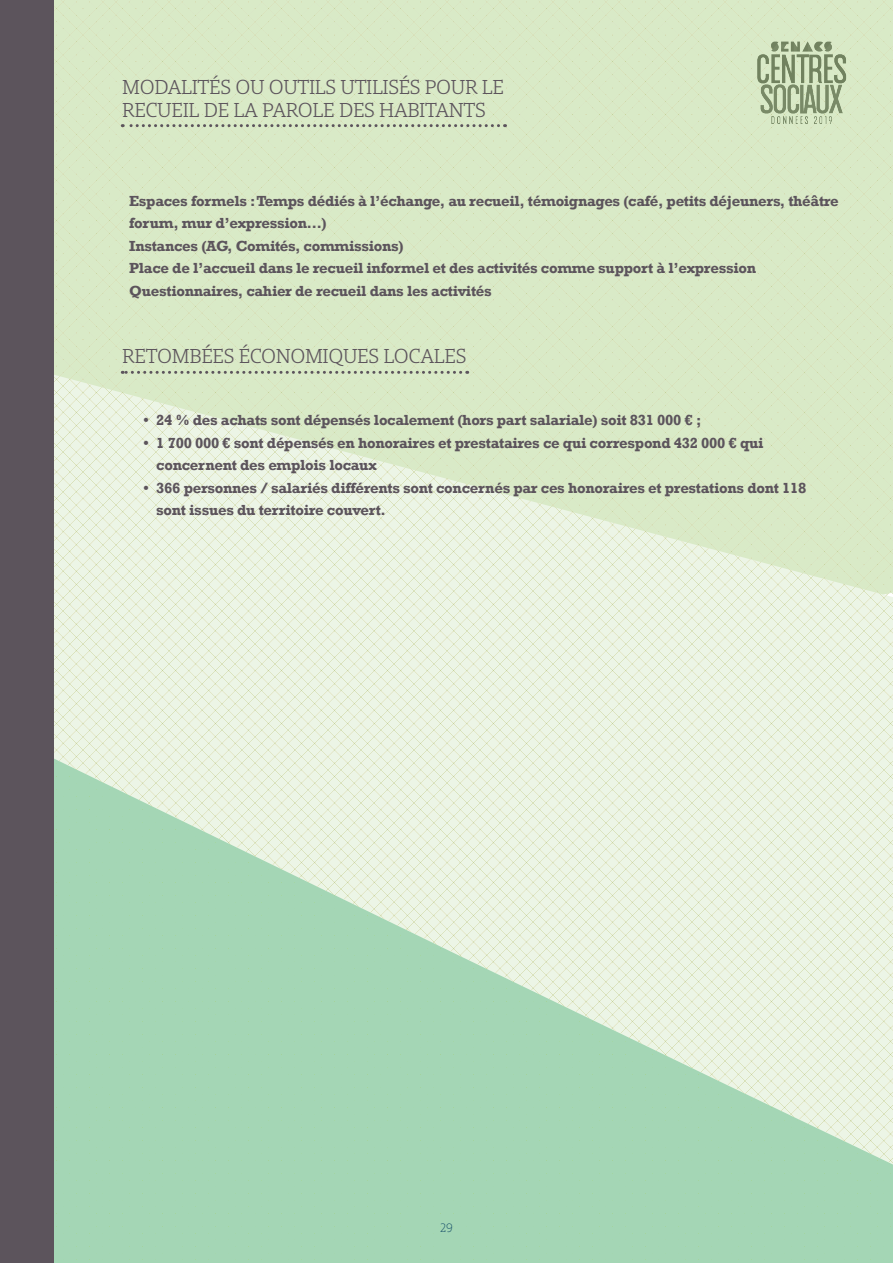
<style>
.page{position:relative;width:893px;height:1263px;background:#fff}
.page>*{position:absolute;margin:0;border:0;box-sizing:border-box;transform-origin:0 0}
._2e_Niveau{font:19.5px/22.5px "Open Serif";letter-spacing:-.02em;color:#5c545c}
.Texte_surplus{font:700 15px/22.5px "Rockwell";letter-spacing:-.02em;color:#5c545c}
.t1{font:12px "Mank Sans";color:#0c4563}
</style>
<div class="page">
<img style="left:0;top:0;width:893px;height:1263px">
<svg style="left:122px;top:124px;width:383px;height:3px"></svg>
<svg style="left:122px;top:371px;width:339px;height:3px"></svg>
<p class="_2e_Niveau" style="left:122px;top:75px;width:383px">MODALITÉS OU OUTILS UTILISÉS POUR LE<br>RECUEIL DE LA PAROLE DES HABITANTS</p>
<p class="Texte_surplus" style="left:129px;top:190px;width:711px">Espaces formels : Temps dédiés à l’échange, au recueil, témoignages (café, petits déjeuners, théâtre forum, mur d’expression…)</p>
<p class="Texte_surplus" style="left:129px;top:235px;width:276px">Instances (AG, Comités, commissions)</p>
<p class="Texte_surplus" style="left:129px;top:257px;width:628px">Place de l’accueil dans le recueil informel et des activités comme support à l’expression</p>
<p class="Texte_surplus" style="left:129px;top:280px;width:364px">Questionnaires, cahier de recueil dans les activités</p>
<p class="_2e_Niveau" style="left:122px;top:345px;width:346px">RETOMBÉES ÉCONOMIQUES LOCALES</p>
<p class="Texte_surplus" style="left:144px;top:409px;width:559px">• 24 % des achats sont dépensés localement (hors part salariale) soit 831 000 € ;</p>
<p class="Texte_surplus" style="left:156px;top:432px;width:609px;text-indent:-13px">• 1 700 000 € sont dépensés en honoraires et prestataires ce qui correspond 432 000 € qui concernent des emplois locaux</p>
<p class="Texte_surplus" style="left:156px;top:477px;width:652px;text-indent:-13px">• 366 personnes / salariés différents sont concernés par ces honoraires et prestations dont 118 sont issues du territoire couvert.</p>
<p class="t1" style="left:440px;top:1220px;width:14px">29</p>
</div>
